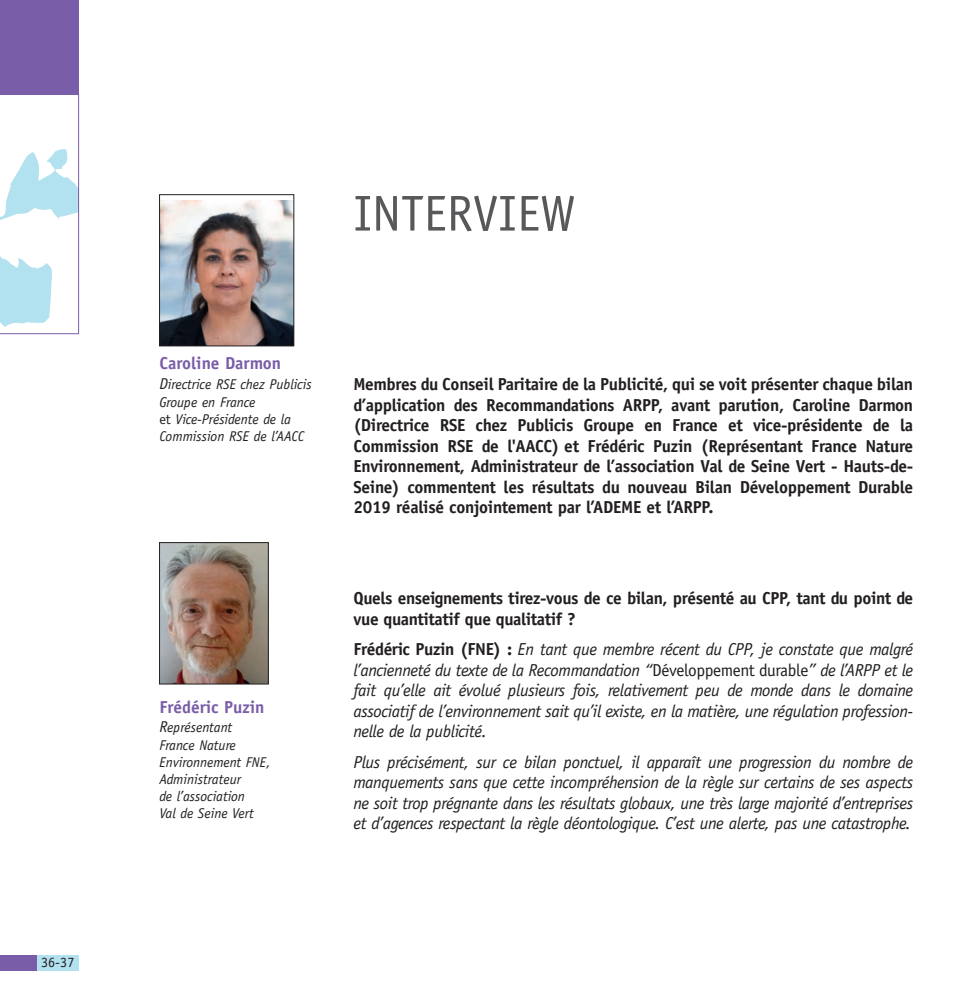
<style>
.page{position:relative;width:963px;height:991px;background:#fff}
.page>*{position:absolute;margin:0;border:0;box-sizing:border-box;transform-origin:0 0}
.t1{font:50.4px "Officina Sans";color:#57585a}
.t2{font:italic 17.32px/20.5px "Officina Sans";letter-spacing:-.02em;color:#231f20;text-align:justify}
.t3{font:700 17.32px/20.5px "Officina Sans";letter-spacing:-.02em;color:#231f20;text-align:justify}
.t4{font:700 17.32px "Officina Sans";color:#7a5da8}
.t5{font:italic 14.17px/17.2px "Officina Sans";color:#231f20}
.t6{font:14.17px "Officina Sans";color:#231f20}
.s1{font-size:15.75px}
.s2{font-style:normal}
.s3{font-weight:700;font-style:normal}
</style>
<div class="page">
<img style="left:161px;top:200px;width:131px;height:144px">
<div style="left:159px;top:194px;width:135px;height:152px;border:1px solid #231f20"></div>
<div style="left:0;top:0;width:79px;height:96px;background:#7a5da8"></div>
<svg style="left:0;top:95px;width:79px;height:239px"></svg>
<div style="left:0;top:954px;width:79px;height:16px;background:#b2e1ef"></div>
<div style="left:0;top:954px;width:37px;height:16px;background:#7a5da8"></div>
<img style="left:161px;top:544px;width:105px;height:138px">
<div style="left:159px;top:542px;width:109px;height:142px;border:1px solid #231f20"></div>
<p class="t6" style="left:41px;top:956px;width:35px">36-37</p>
<h1 class="t1" style="left:353px;top:194px;width:224px">INTERVIEW</h1>
<p class="t4" style="left:159px;top:357px;width:123px">Caroline Darmon</p>
<p class="t5" style="left:159px;top:377px;width:154px"><span class="s1">D</span>irectrice RSE chez Publicis<br>Groupe en France<br><span class="s2">et</span> Vice-Présidente de la<br>Commission RSE de l’AACC</p>
<p class="t4" style="left:159px;top:700px;width:107px">Frédéric Puzin</p>
<p class="t5" style="left:159px;top:720px;width:113px"><span class="s1">R</span>eprésentant<br>France Nature<br>Environnement FNE,<br>Administrateur<br>de l’association<br>Val de Seine Vert</p>
<p class="t3" style="left:353px;top:375px;width:561px">Membres du Conseil Paritaire de la Publicité, qui se voit présenter chaque bilan d’application des Recommandations ARPP, avant parution, Caroline Darmon (Directrice RSE chez Publicis Groupe en France et vice-présidente de la Commission RSE de l'AACC) et Frédéric Puzin (Représentant France Nature Environnement, Administrateur de l’association Val de Seine Vert - Hauts-de-Seine) commentent les résultats du nouveau Bilan Développement Durable 2019 réalisé conjointement par l’ADEME et l’ARPP.</p>
<p class="t3" style="left:353px;top:589px;width:561px">Quels enseignements tirez-vous de ce bilan, présenté au CPP, tant du point de vue quantitatif que qualitatif ?</p>
<p class="t2" style="left:353px;top:640px;width:561px"><span class="s3">Frédéric Puzin (FNE) :</span> En tant que membre récent du CPP, je constate que malgré l’ancienneté du texte de la Recommandation “<span class="s2">Développement durable</span>” de l’ARPP et le fait qu’elle ait évolué plusieurs fois, relativement peu de monde dans le domaine associatif de l’environnement sait qu’il existe, en la matière, une régulation profession&shy;nelle de la publicité.</p>
<p class="t2" style="left:353px;top:753px;width:561px">Plus précisément, sur ce bilan ponctuel, il apparaît une progression du nombre de manquements sans que cette incompréhension de la règle sur certains de ses aspects ne soit trop prégnante dans les résultats globaux, une très large majorité d’entreprises et d’agences respectant la règle déontologique. C’est une alerte, pas une catastrophe.</p>
</div>
